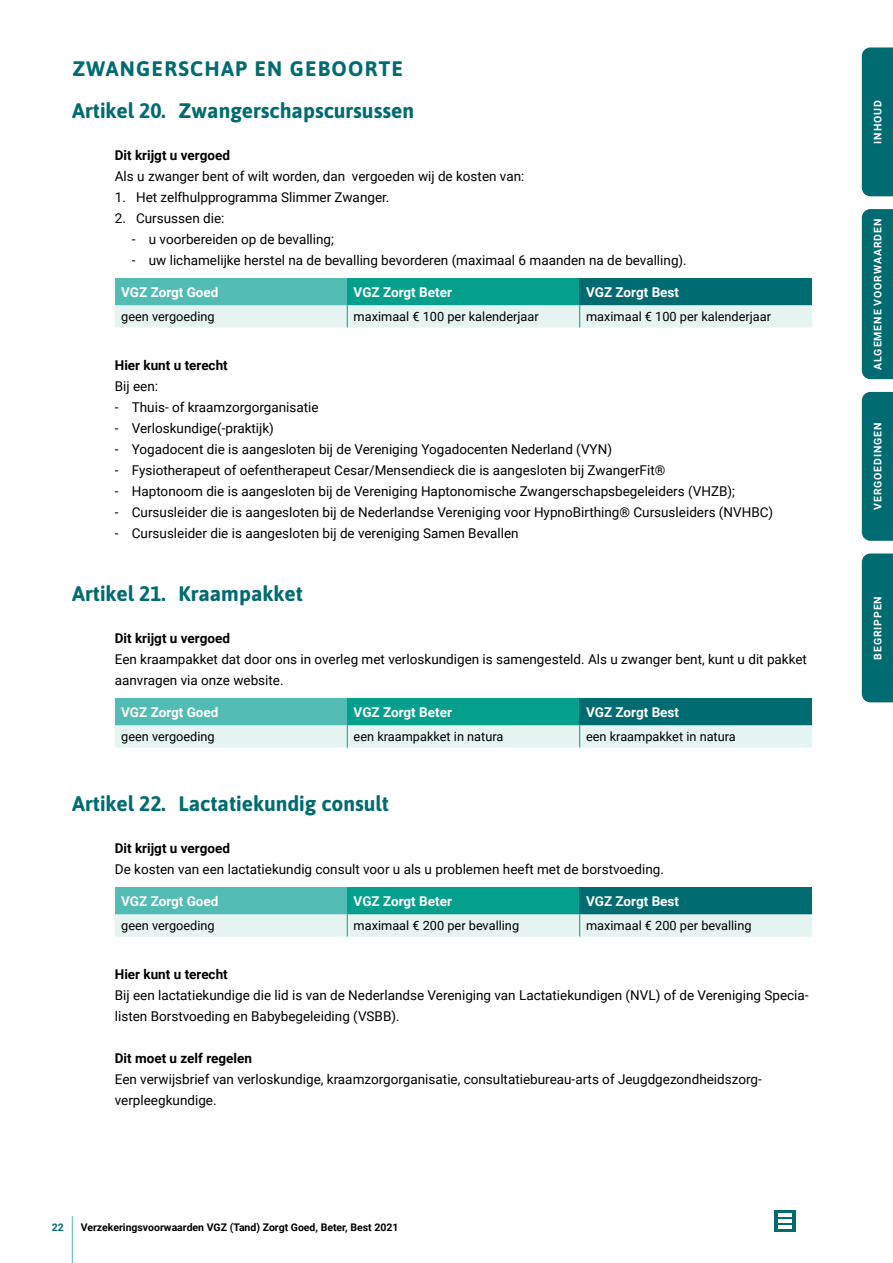
<style>
.page{position:relative;width:893px;height:1263px;background:#fff}
.page>*{position:absolute;margin:0;border:0;box-sizing:border-box;transform-origin:0 0}
.t1{font:700 21px/42px "Asap";color:#006b70}
.t2{font:13.5px/21px "Roboto";color:#000}
.t3{font:700 13.5px "Roboto";color:#fff}
.t4{font:700 13.5px "Roboto";color:#000}
.t5{font:12.75px "Roboto";color:#000}
.t6{font:700 10.5px "Roboto";color:#000}
.t7{font:700 10.5px "Roboto";letter-spacing:.085em;color:#fff}
.t8{font:700 10.5px "Roboto";color:#006b70}
</style>
<div class="page">
<hr style="left:72px;top:1216px;width:1px;height:47px;background:#52bbb3">
<svg style="left:774px;top:1210px;width:21px;height:22px"></svg>
<svg style="left:778px;top:1214px;width:13px;height:14px"></svg>
<div style="left:115px;top:278px;width:232px;height:27px;background:#52bbb3"></div>
<div style="left:347px;top:278px;width:233px;height:27px;background:#059f8e"></div>
<div style="left:580px;top:278px;width:232px;height:27px;background:#006b70"></div>
<div style="left:115px;top:305px;width:697px;height:22px;background:#e5f3f1"></div>
<div style="left:115px;top:698px;width:232px;height:27px;background:#52bbb3"></div>
<div style="left:347px;top:698px;width:233px;height:27px;background:#059f8e"></div>
<div style="left:580px;top:698px;width:232px;height:27px;background:#006b70"></div>
<div style="left:115px;top:725px;width:697px;height:22px;background:#e5f3f1"></div>
<div style="left:115px;top:887px;width:232px;height:27px;background:#52bbb3"></div>
<div style="left:347px;top:887px;width:233px;height:27px;background:#059f8e"></div>
<div style="left:580px;top:887px;width:232px;height:27px;background:#006b70"></div>
<div style="left:115px;top:914px;width:697px;height:22px;background:#e5f3f1"></div>
<div style="left:862px;top:553px;width:31px;height:149px;background:#006b70"></div>
<div style="left:862px;top:209px;width:31px;height:170px;background:#006b70"></div>
<div style="left:862px;top:392px;width:31px;height:149px;background:#006b70"></div>
<div style="left:862px;top:47px;width:31px;height:149px;background:#006b70"></div>
<h1 class="t1" style="left:72px;top:47px;width:343px">ZWANGERSCHAP EN GEBOORTE<br>Artikel 20. Zwangerschapscursussen</h1>
<p class="t4" style="left:115px;top:146px;width:117px">Dit krijgt u vergoed</p>
<p class="t2" style="left:115px;top:165px;width:411px">Als u zwanger bent of wilt worden, dan vergoeden wij de kosten van:</p>
<p class="t2" style="left:115px;top:186px;width:276px">1. Het zelfhulpprogramma Slimmer Zwanger.</p>
<p class="t2" style="left:115px;top:207px;width:111px">2. Cursussen die:</p>
<p class="t2" style="left:132px;top:229px;width:204px">- u voorbereiden op de bevalling;</p>
<p class="t2" style="left:132px;top:250px;width:556px">- uw lichamelijke herstel na de bevalling bevorderen (maximaal 6 maanden na de bevalling).</p>
<p class="t3" style="left:121px;top:282px;width:99px">VGZ Zorgt Goed</p>
<p class="t3" style="left:354px;top:282px;width:100px">VGZ Zorgt Beter</p>
<p class="t3" style="left:586px;top:282px;width:95px">VGZ Zorgt Best</p>
<p class="t5" style="left:121px;top:308px;width:95px">geen vergoeding</p>
<p class="t5" style="left:354px;top:308px;width:186px">maximaal € 100 per kalenderjaar</p>
<p class="t5" style="left:586px;top:308px;width:186px">maximaal € 100 per kalenderjaar</p>
<p class="t4" style="left:115px;top:356px;width:114px">Hier kunt u terecht</p>
<p class="t2" style="left:115px;top:375px;width:45px">Bij een:</p>
<p class="t2" style="left:115px;top:396px;width:205px">- Thuis- of kraamzorgorganisatie</p>
<p class="t2" style="left:115px;top:417px;width:161px">- Verloskundige(-praktijk)</p>
<p class="t2" style="left:115px;top:439px;width:499px">- Yogadocent die is aangesloten bij de Vereniging Yogadocenten Nederland (VYN)</p>
<p class="t2" style="left:115px;top:460px;width:552px">- Fysiotherapeut of oefentherapeut Cesar/Mensendieck die is aangesloten bij ZwangerFit®</p>
<p class="t2" style="left:115px;top:481px;width:622px">- Haptonoom die is aangesloten bij de Vereniging Haptonomische Zwangerschapsbegeleiders (VHZB);</p>
<p class="t2" style="left:115px;top:502px;width:660px">- Cursusleider die is aangesloten bij de Nederlandse Vereniging voor HypnoBirthing® Cursusleiders (NVHBC)</p>
<p class="t2" style="left:115px;top:523px;width:405px">- Cursusleider die is aangesloten bij de vereniging Samen Bevallen</p>
<h1 class="t1" style="left:72px;top:572px;width:232px">Artikel 21. Kraampakket</h1>
<p class="t4" style="left:115px;top:629px;width:117px">Dit krijgt u vergoed</p>
<p class="t2" style="left:115px;top:648px;width:694px">Een kraampakket dat door ons in overleg met verloskundigen is samengesteld. Als u zwanger bent, kunt u dit pakket aanvragen via onze website.</p>
<p class="t3" style="left:121px;top:702px;width:99px">VGZ Zorgt Goed</p>
<p class="t3" style="left:354px;top:702px;width:100px">VGZ Zorgt Beter</p>
<p class="t3" style="left:586px;top:702px;width:95px">VGZ Zorgt Best</p>
<p class="t5" style="left:121px;top:728px;width:95px">geen vergoeding</p>
<p class="t5" style="left:354px;top:728px;width:151px">een kraampakket in natura</p>
<p class="t5" style="left:586px;top:728px;width:151px">een kraampakket in natura</p>
<h1 class="t1" style="left:72px;top:782px;width:318px">Artikel 22. Lactatiekundig consult</h1>
<p class="t4" style="left:115px;top:839px;width:117px">Dit krijgt u vergoed</p>
<p class="t2" style="left:115px;top:858px;width:551px">De kosten van een lactatiekundig consult voor u als u problemen heeft met de borstvoeding.</p>
<p class="t3" style="left:121px;top:891px;width:99px">VGZ Zorgt Goed</p>
<p class="t3" style="left:354px;top:891px;width:100px">VGZ Zorgt Beter</p>
<p class="t3" style="left:586px;top:891px;width:95px">VGZ Zorgt Best</p>
<p class="t5" style="left:121px;top:917px;width:95px">geen vergoeding</p>
<p class="t5" style="left:354px;top:917px;width:167px">maximaal € 200 per bevalling</p>
<p class="t5" style="left:586px;top:917px;width:167px">maximaal € 200 per bevalling</p>
<p class="t4" style="left:115px;top:965px;width:114px">Hier kunt u terecht</p>
<p class="t2" style="left:115px;top:984px;width:695px">Bij een lactatiekundige die lid is van de Nederlandse Vereniging van Lactatiekundigen (NVL) of de Vereniging Specia&shy;listen Borstvoeding en Babybegeleiding (VSBB).</p>
<p class="t4" style="left:115px;top:1049px;width:139px">Dit moet u zelf regelen</p>
<p class="t2" style="left:115px;top:1068px;width:648px">Een verwijsbrief van verloskundige, kraamzorgorganisatie, consultatiebureau-arts of Jeugdgezondheidszorg&shy;verpleegkundige.</p>
<p class="t8" style="left:52px;top:1220px;width:14px">22</p>
<p class="t6" style="left:81px;top:1220px;width:319px">Verzekeringsvoorwaarden VGZ (Tand) Zorgt Goed, Beter, Best 2021</p>
<p class="t7" style="left:870px;top:144px;width:45px;rotate:-90deg">INHOUD</p>
<p class="t7" style="left:870px;top:370px;width:153px;rotate:-90deg">ALGEMENE VOORWAARDEN</p>
<p class="t7" style="left:870px;top:510px;width:89px;rotate:-90deg">VERGOEDINGEN</p>
<p class="t7" style="left:870px;top:660px;width:65px;rotate:-90deg">BEGRIPPEN</p>
</div>
